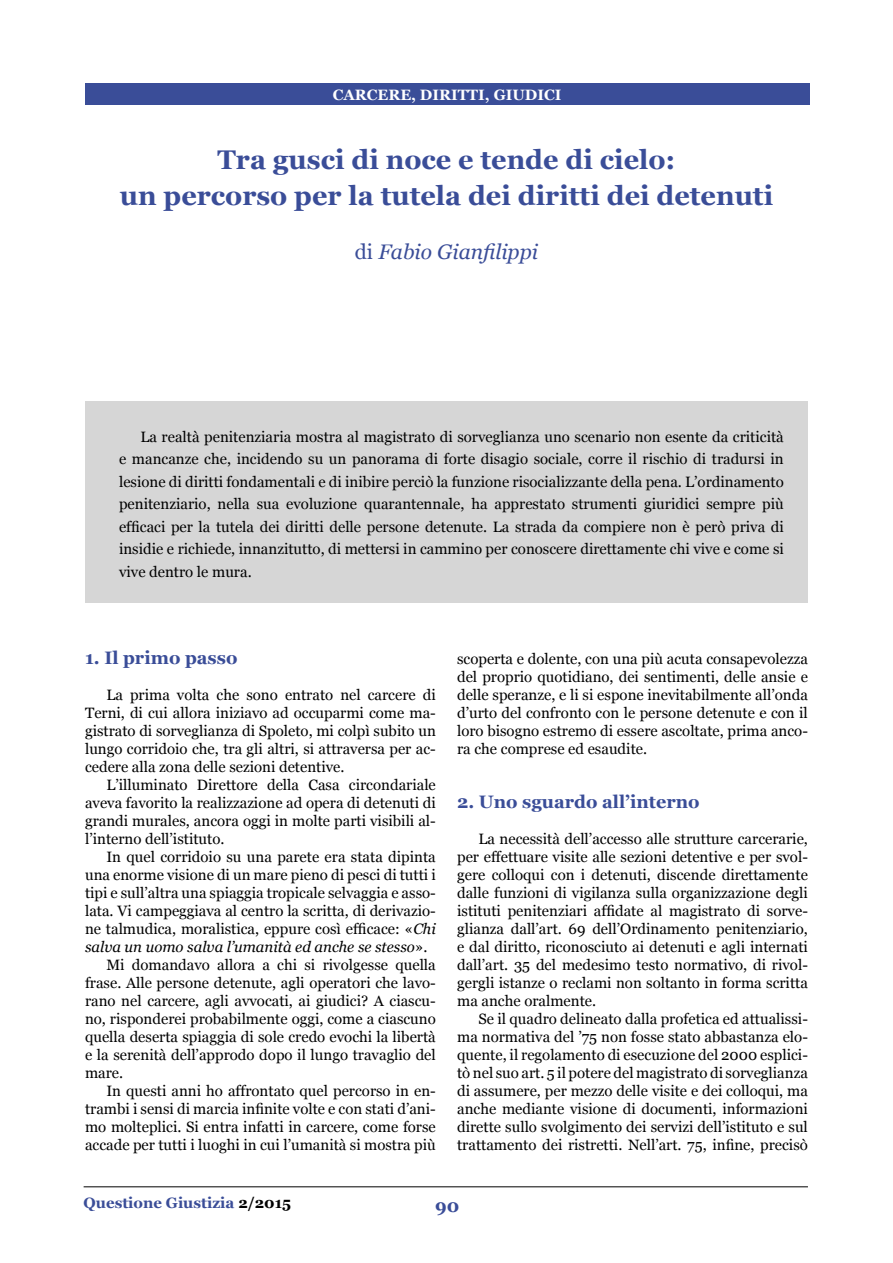
<style>
.page{position:relative;width:893px;height:1263px;background:#fff}
.page>*{position:absolute;margin:0;border:0;box-sizing:border-box;transform-origin:0 0}
.t1{font:700 27px/36px "Georgia";color:#3a4d98;text-align:center}
.t2{font:italic 21px "Georgia";color:#3a4d98}
.t3{font:700 18px "Georgia";color:#3a4d98}
.t4{font:15px/18px "Georgia";color:#000;text-align:justify}
.t5{font:italic 15px "Georgia";color:#000}
.t6{font:700 15px "Georgia";color:#3a4d98}
.t7{font:700 15px "Georgia";color:#fff}
.s1{font-style:normal}
.s2{font-style:italic}
.s3{color:#000}
</style>
<div class="page">
<hr style="left:84px;top:1186px;width:724px;height:1px;background:#000">
<div style="left:85px;top:83px;width:724px;height:22px;background:#3a4d98"></div>
<div style="left:85px;top:401px;width:723px;height:201px;background:#d6d6d6"></div>
<p class="t7" style="left:333px;top:86px;width:230px">CARCERE, DIRITTI, GIUDICI</p>
<h1 class="t1" style="left:120px;top:142px;width:655px">Tra gusci di noce e tende di cielo:<br>un percorso per la tutela dei diritti dei detenuti</h1>
<h2 class="t2" style="left:355px;top:240px;width:185px"><span class="s1">di</span> Fabio Gianfilippi</h2>
<p class="t4" style="left:119px;top:425px;width:666px;line-height:22.5px;text-indent:21px">La realtà penitenziaria mostra al magistrato di sorveglianza uno scenario non esente da criticità e mancanze che, incidendo su un panorama di forte disagio sociale, corre il rischio di tradursi in lesione di diritti fondamentali e di inibire perciò la funzione risocializzante della pena. L’ordinamento penitenziario, nella sua evoluzione quarantennale, ha apprestato strumenti giuridici sempre più efficaci per la tutela dei diritti delle persone detenute. La strada da compiere non è però priva di insidie e richiede, innanzitutto, di mettersi in cammino per conoscere direttamente chi vive e come si vive dentro le mura.</p>
<p class="t3" style="left:85px;top:647px;width:154px">1. Il primo passo</p>
<p class="t4" style="left:85px;top:685px;width:352px;text-indent:21px">La prima volta che sono entrato nel carcere di Terni, di cui allora iniziavo ad occuparmi come ma&shy;gistrato di sorveglianza di Spoleto, mi colpì subito un lungo corridoio che, tra gli altri, si attraversa per ac&shy;cedere alla zona delle sezioni detentive.</p>
<p class="t4" style="left:85px;top:775px;width:352px;text-indent:21px">L’illuminato Direttore della Casa circondariale aveva favorito la realizzazione ad opera di detenuti di grandi murales, ancora oggi in molte parti visibili al&shy;l’interno dell’istituto.</p>
<p class="t4" style="left:106px;top:847px;width:331px">In quel corridoio su una parete era stata dipinta</p>
<p class="t4" style="left:85px;top:865px;width:352px">una enorme visione di un mare pieno di pesci di tutti i</p>
<p class="t4" style="left:85px;top:883px;width:352px">tipi e sull’altra una spiaggia tropicale selvaggia e asso-</p>
<p class="t4" style="left:85px;top:901px;width:352px">lata. Vi campeggiava al centro la scritta, di derivazio-</p>
<p class="t4" style="left:85px;top:919px;width:352px">ne talmudica, moralistica, eppure così efficace: «<span class="s2">Chi</span></p>
<p class="t5" style="left:85px;top:938px;width:344px">salva un uomo salva l’umanità ed anche se stesso<span class="s1">».</span></p>
<p class="t4" style="left:106px;top:955px;width:331px">Mi domandavo allora a chi si rivolgesse quella</p>
<p class="t4" style="left:85px;top:973px;width:352px">frase. Alle persone detenute, agli operatori che lavo-</p>
<p class="t4" style="left:85px;top:991px;width:352px">rano nel carcere, agli avvocati, ai giudici? A ciascu-</p>
<p class="t4" style="left:85px;top:1009px;width:352px">no, risponderei probabilmente oggi, come a ciascuno</p>
<p class="t4" style="left:85px;top:1027px;width:352px">quella deserta spiaggia di sole credo evochi la libertà</p>
<p class="t4" style="left:85px;top:1045px;width:352px">e la serenità dell’approdo dopo il lungo travaglio del</p>
<p class="t4" style="left:85px;top:1063px;width:40px">mare.</p>
<p class="t4" style="left:106px;top:1081px;width:331px">In questi anni ho affrontato quel percorso in en-</p>
<p class="t4" style="left:85px;top:1099px;width:352px">trambi i sensi di marcia infinite volte e con stati d’ani-</p>
<p class="t4" style="left:85px;top:1117px;width:352px">mo molteplici. Si entra infatti in carcere, come forse</p>
<p class="t4" style="left:85px;top:1135px;width:352px">accade per tutti i luoghi in cui l’umanità si mostra più</p>
<p class="t4" style="left:457px;top:650px;width:352px">scoperta e dolente, con una più acuta consapevolezza del proprio quotidiano, dei sentimenti, delle ansie e delle speranze, e li si espone inevitabilmente all’onda d’urto del confronto con le persone detenute e con il loro bisogno estremo di essere ascoltate, prima anco&shy;ra che comprese ed esaudite.</p>
<p class="t3" style="left:457px;top:792px;width:244px">2. Uno sguardo all’interno</p>
<p class="t4" style="left:457px;top:830px;width:352px;text-indent:21px">La necessità dell’accesso alle strutture carcerarie, per effettuare visite alle sezioni detentive e per svol&shy;gere colloqui con i detenuti, discende direttamente dalle funzioni di vigilanza sulla organizzazione degli istituti penitenziari affidate al magistrato di sorve&shy;glianza dall’art. 69 dell’Ordinamento penitenziario, e dal diritto, riconosciuto ai detenuti e agli internati dall’art. 35 del medesimo testo normativo, di rivol&shy;gergli istanze o reclami non soltanto in forma scritta ma anche oralmente.</p>
<p class="t4" style="left:457px;top:1010px;width:352px;text-indent:21px">Se il quadro delineato dalla profetica ed attualissi&shy;ma normativa del ’75 non fosse stato abbastanza elo&shy;quente, il regolamento di esecuzione del 2000 esplici&shy;tò nel suo art. 5 il potere del magistrato di sorveglianza di assumere, per mezzo delle visite e dei colloqui, ma anche mediante visione di documenti, informazioni dirette sullo svolgimento dei servizi dell’istituto e sul trattamento dei ristretti. Nell’art. 75, infine, precisò</p>
<p class="t6" style="left:84px;top:1195px;width:209px">Questione Giustizia <span class="s3">2/2015</span></p>
<p class="t3" style="left:435px;top:1195px;width:26px">90</p>
</div>
